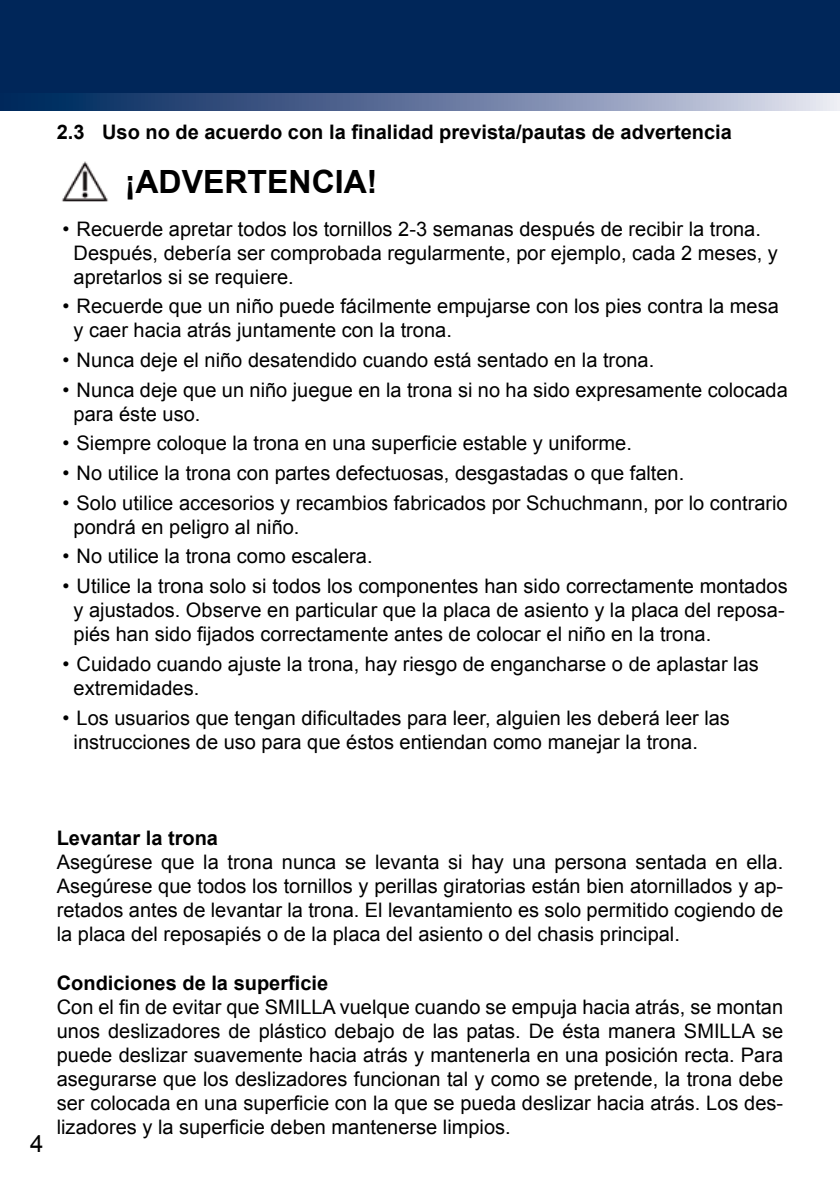
<style>
.page{position:relative;width:840px;height:1191px;background:#fff}
.page>*{position:absolute;margin:0;border:0;box-sizing:border-box;transform-origin:0 0}
.t1{font:700 32px "Arial";color:#000}
.t2{font:24px "Arial";color:#000}
.t3{font:20px/24px "Arial";color:#000}
.t4{font:700 20px "Arial";color:#000}
.s1{color:#fff}
</style>
<div class="page">
<div style="left:0;top:0;width:839px;height:96px;background:#002659"></div>
<svg style="left:0;top:94px;width:839px;height:17px;background:#667a9f"></svg>
<img style="left:61px;top:161px;width:48px;height:41px">
<p class="t4" style="left:57px;top:119px;width:676px">2.3 Uso no de acuerdo con la fi nalidad prevista/pautas de advertencia</p>
<h1 class="t1" style="left:125px;top:161px;width:254px">¡ADVERTENCIA!</h1>
<p class="t3" style="left:73px;top:217px;width:705px;text-indent:-11px">• Recuerde apretar todos los tornillos 2-3 semanas después de recibir la trona.<br>Después, debería ser comprobada regularmente, por ejemplo, cada 2 meses, y apretarlos si se requiere.</p>
<p class="t3" style="left:73px;top:295px;width:706px;text-indent:-11px">• Recuerde que un niño puede fácilmente empujarse con los pies contra la mesa y caer hacia atrás juntamente con la trona.</p>
<p class="t3" style="left:62px;top:348px;width:593px">• Nunca deje el niño desatendido cuando está sentado en la trona.</p>
<p class="t3" style="left:62px;top:378px;width:726px">• Nunca deje que un niño juegue en la trona si no ha sido expresamente colocada <span class="s1">..</span>para éste uso.</p>
<p class="t3" style="left:62px;top:431px;width:570px">• Siempre coloque la trona en una superficie estable y uniforme.</p>
<p class="t3" style="left:62px;top:461px;width:623px">• No utilice la trona con partes defectuosas, desgastadas o que falten.</p>
<p class="t3" style="left:62px;top:491px;width:726px">• Solo utilice accesorios y recambios fabricados por Schuchmann, por lo contrario <span class="s1">..</span>pondrá en peligro al niño.</p>
<p class="t3" style="left:62px;top:544px;width:311px">• No utilice la trona como escalera.</p>
<p class="t3" style="left:62px;top:574px;width:726px">• Utilice la trona solo si todos los componentes han sido correctamente montados</p>
<p class="t3" style="left:62px;top:598px;width:723px"><span class="s1">..</span>y ajustados. Observe en particular que la placa de asiento y la placa del reposa-</p>
<p class="t3" style="left:73px;top:622px;width:638px">piés han sido fijados correctamente antes de colocar el niño en la trona.</p>
<p class="t3" style="left:73px;top:652px;width:686px;text-indent:-11px">• Cuidado cuando ajuste la trona, hay riesgo de engancharse o de aplastar las extremidades.</p>
<p class="t3" style="left:73px;top:705px;width:657px;text-indent:-11px">• Los usuarios que tengan dificultades para leer, alguien les deberá leer las instrucciones de uso para que éstos entiendan como manejar la trona.</p>
<p class="t2" style="left:30px;top:1127px;width:15px">4</p>
<p class="t4" style="left:57px;top:825px;width:163px">Levantar la trona</p>
<p class="t3" style="left:57px;top:850px;width:727px;text-align:justify">Asegúrese que la trona nunca se levanta si hay una persona sentada en ella.<br>Asegúrese que todos los tornillos y perillas giratorias están bien atornillados y ap&shy;retados antes de levantar la trona. El levantamiento es solo permitido cogiendo de la placa del reposapiés o de la placa del asiento o del chasis principal.</p>
<p class="t4" style="left:57px;top:969px;width:273px">Condiciones de la superficie</p>
<p class="t3" style="left:57px;top:995px;width:727px;text-align:justify">Con el fin de evitar que SMILLA vuelque cuando se empuja hacia atrás, se montan unos deslizadores de plástico debajo de las patas. De ésta manera SMILLA se puede deslizar suavemente hacia atrás y mantenerla en una posición recta. Para asegurarse que los deslizadores funcionan tal y como se pretende, la trona debe ser colocada en una superficie con la que se pueda deslizar hacia atrás. Los des&shy;lizadores y la superficie deben mantenerse limpios.</p>
</div>
